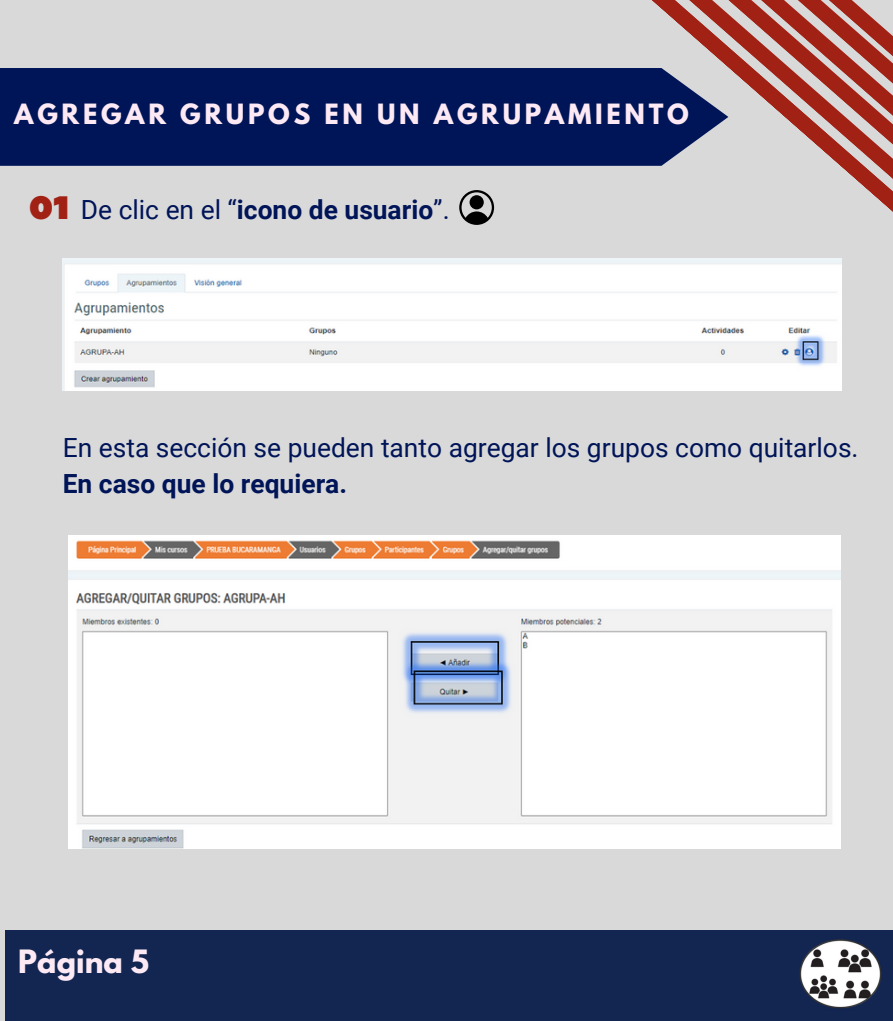
<style>
.page{position:relative;width:893px;height:1021px;background:#fff}
.page>*{position:absolute;margin:0;border:0;box-sizing:border-box;transform-origin:0 0}
.t1{font:32.4px "Peace Sans";color:#a22115}
.t2{font:700 28.5px "League Spartan";color:#fce9f3}
.t3{font:26.4px "Roboto";color:#001458}
.t4{font:700 26.4px "Roboto";color:#001458}
.t5{font:700 24.75px "League Spartan";letter-spacing:.15em;color:#fce9f3}
.s1{font-weight:400}
</style>
<div class="page">
<div style="left:0;top:0;width:892px;height:1020px;background:#d9d9d9"></div>
<div style="left:0;top:68px;width:616px;height:97px;background:#001458"></div>
<div style="left:6px;top:930px;width:886px;height:90px;background:#132652"></div>
<svg style="left:616px;top:68px;width:226px;height:239px;fill:#001458"></svg>
<svg style="left:634px;top:0;width:208px;height:290px"></svg>
<svg style="left:659px;top:245px;width:183px;height:32px"></svg>
<svg style="left:654px;top:0;width:188px;height:245px"></svg>
<svg style="left:672px;top:201px;width:220px;height:28px"></svg>
<svg style="left:672px;top:0;width:220px;height:201px"></svg>
<img style="left:799px;top:939px;width:82px;height:70px">
<svg style="left:459px;top:190px;width:35px;height:35px"></svg>
<div style="left:469px;top:195px;width:14px;height:14px;background:#000;border-radius:50%"></div>
<img style="left:63px;top:258px;width:778px;height:133px">
<img style="left:68px;top:535px;width:772px;height:313px">
<p class="t5" style="left:14px;top:101px;width:676px">AGREGAR GRUPOS EN UN AGRUPAMIENTO</p>
<p class="t1" style="left:29px;top:186px;width:42px">01</p>
<p class="t4" style="left:81px;top:194px;width:370px"><span class="s1">De clic en el “</span>icono de usuario<span class="s1">”.</span></p>
<p class="t3" style="left:63px;top:432px;width:797px">En esta sección se pueden tanto agregar los grupos como quitarlos.</p>
<p class="t4" style="left:63px;top:468px;width:286px">En caso que lo requiera.</p>
<p class="t2" style="left:18px;top:947px;width:132px">Página 5</p>
</div>
